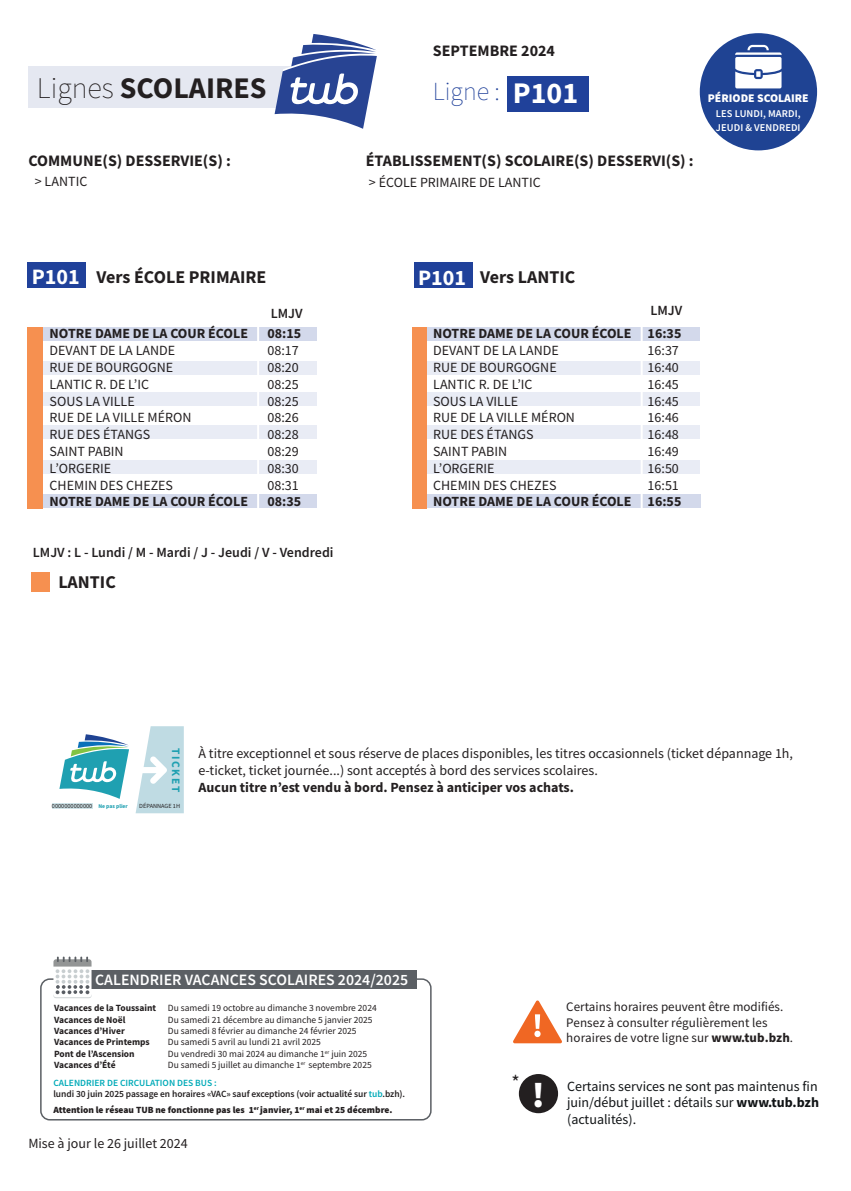
<style>
.page{position:relative;width:851px;height:1191px;background:#fff}
.page>*{position:absolute;margin:0;border:0;box-sizing:border-box;transform-origin:0 0}
.t1{font:900 36px "Source Sans Pro";color:#fff}
.t2{font:700 30px "Source Sans Pro";color:#231f20}
.t3{font:700 30px "Source Sans Pro";color:#fff}
.t4{font:200 26px "Source Sans Pro";color:#20419a}
.t5{font:700 18px "Source Sans Pro";color:#231f20}
.t6{font:700 16px "Source Sans Pro";color:#231f20}
.t7{font:600 15.8px "Source Sans Pro";color:#fff}
.t8{font:14px/16.8px "Source Sans Pro";color:#231f20}
.t9{font:700 14px "Source Sans Pro";color:#231f20}
.t10{font:14px/16.8px "Source Sans Pro";color:#101315;text-align:justify}
.t11{font:600 14px "Source Sans Pro";color:#231f20}
.t12{font:13px/15.6px "Source Sans Pro";color:#231f20}
.t13{font:900 11.8px "Source Sans Pro";color:#fff}
.t14{font:700 11.4px "Source Sans Pro";letter-spacing:.14em;color:#1fa0b1}
.t15{font:600 10.4px/14.4px "Source Sans Pro";letter-spacing:.01em;color:#fff}
.t16{font:9.4px/11.4px "Source Sans Pro";color:#231f20}
.t17{font:600 9.4px/11px "Source Sans Pro";letter-spacing:-.01em;color:#231f20}
.t18{font:900 9.4px "Source Sans Pro";color:#231f20}
.t19{font:700 9.4px "Source Sans Pro";color:#231f20}
.t20{font:6.2px "Source Sans Pro";color:#231f20}
.t21{font:700 5.6px "Source Sans Pro";color:#1fa0b1}
.s1{font-weight:200}
.s2{font-size:22px;color:#fff}
.s3{font-weight:700}
.s4{color:#00aab8}
</style>
<div class="page">
<div style="left:28px;top:66px;width:267px;height:42px;background:#e5e8f1"></div>
<div style="left:699px;top:33px;width:118px;height:117px;background:#1f4393;border-radius:50%"></div>
<svg style="left:735px;top:45px;width:46px;height:43px"></svg>
<svg style="left:513px;top:1000px;width:49px;height:43px"></svg>
<div style="left:519px;top:1074px;width:39px;height:39px;background:#231f20;border-radius:50%"></div>
<svg style="left:274px;top:34px;width:103px;height:94px"></svg>
<div style="left:40px;top:978px;width:391px;height:142px;border:2px solid #5b5f64;border-radius:9px"></div>
<div style="left:90px;top:970px;width:326px;height:18px;background:#5b5f64"></div>
<svg style="left:53px;top:956px;width:38px;height:42px"></svg>
<div style="left:426px;top:327px;width:274px;height:13px;background:#d3d9eb"></div>
<div style="left:426px;top:361px;width:274px;height:13px;background:#e9ecf5"></div>
<div style="left:426px;top:392px;width:274px;height:14px;background:#e9ecf5"></div>
<div style="left:426px;top:425px;width:274px;height:14px;background:#e9ecf5"></div>
<div style="left:425px;top:460px;width:275px;height:13px;background:#e9ecf5"></div>
<div style="left:426px;top:495px;width:274px;height:13px;background:#d3d9eb"></div>
<hr style="left:640px;top:327px;width:2px;height:181px;background:#fff">
<div style="left:43px;top:327px;width:273px;height:13px;background:#d3d9eb"></div>
<div style="left:43px;top:361px;width:273px;height:13px;background:#e9ecf5"></div>
<div style="left:43px;top:392px;width:273px;height:14px;background:#e9ecf5"></div>
<div style="left:43px;top:425px;width:273px;height:14px;background:#e9ecf5"></div>
<div style="left:42px;top:460px;width:274px;height:13px;background:#e9ecf5"></div>
<div style="left:42px;top:495px;width:275px;height:13px;background:#d3d9eb"></div>
<div style="left:507px;top:76px;width:81px;height:35px;background:#20419a"></div>
<div style="left:27px;top:263px;width:59px;height:25px;background:#20419a"></div>
<div style="left:414px;top:263px;width:58px;height:25px;background:#20419a"></div>
<div style="left:32px;top:572px;width:18px;height:19px;background:#f69050"></div>
<svg style="left:59px;top:734px;width:70px;height:65px"></svg>
<svg style="left:136px;top:726px;width:48px;height:87px"></svg>
<div style="left:52px;top:803px;width:41px;height:6px;background:#cfe4e9"></div>
<div style="left:27px;top:327px;width:16px;height:181px;background:#f69050"></div>
<div style="left:412px;top:327px;width:14px;height:181px;background:#f69050"></div>
<hr style="left:257px;top:327px;width:2px;height:181px;background:#fff">
<h2 class="t2" style="left:37px;top:67px;width:231px"><span class="s1">Lignes</span> SCOLAIRES</h2>
<p class="t6" style="left:433px;top:40px;width:124px">SEPTEMBRE 2024</p>
<h2 class="t3" style="left:513px;top:73px;width:67px">P101</h2>
<h3 class="t4" style="left:433px;top:76px;width:68px">Ligne :</h3>
<p class="t6" style="left:28px;top:150px;width:204px">COMMUNE(S) DESSERVIE(S) :</p>
<p class="t6" style="left:366px;top:150px;width:329px">ÉTABLISSEMENT(S) SCOLAIRE(S) DESSERVI(S) :</p>
<p class="t8" style="left:35px;top:173px;width:54px">&gt; LANTIC</p>
<p class="t8" style="left:369px;top:174px;width:173px">&gt; ÉCOLE PRIMAIRE DE LANTIC</p>
<p class="t13" style="left:707px;top:90px;width:102px">PÉRIODE SCOLAIRE</p>
<p class="t15" style="left:715px;top:106px;width:86px">LES LUNDI, MARDI,<br>JEUDI &amp; VENDREDI</p>
<p class="t5" style="left:32px;top:264px;width:236px"><span class="s2">P101</span> Vers ÉCOLE PRIMAIRE</p>
<p class="t5" style="left:418px;top:264px;width:159px"><span class="s2">P101</span> Vers LANTIC</p>
<p class="t11" style="left:271px;top:304px;width:33px">LMJV</p>
<p class="t11" style="left:650px;top:301px;width:33px">LMJV</p>
<p class="t9" style="left:50px;top:324px;width:200px">NOTRE DAME DE LA COUR ÉCOLE</p>
<p class="t8" style="left:50px;top:342px;width:143px">DEVANT DE LA LANDE<br>RUE DE BOURGOGNE<br>LANTIC R. DE L’IC<br>SOUS LA VILLE<br>RUE DE LA VILLE MÉRON<br>RUE DES ÉTANGS<br>SAINT PABIN<br>L’ORGERIE<br>CHEMIN DES CHEZES</p>
<p class="t9" style="left:50px;top:492px;width:200px">NOTRE DAME DE LA COUR ÉCOLE</p>
<p class="t9" style="left:267px;top:324px;width:35px">08:15</p>
<p class="t8" style="left:267px;top:342px;width:33px;text-align:justify">08:17<br>08:20<br>08:25<br>08:25<br>08:26<br>08:28<br>08:29<br>08:30<br>08:31</p>
<p class="t9" style="left:267px;top:492px;width:35px">08:35</p>
<p class="t11" style="left:33px;top:543px;width:302px">LMJV : L - Lundi / M - Mardi / J - Jeudi / V - Vendredi</p>
<p class="t5" style="left:58px;top:570px;width:59px">LANTIC</p>
<p class="t9" style="left:433px;top:324px;width:200px">NOTRE DAME DE LA COUR ÉCOLE</p>
<p class="t8" style="left:433px;top:342px;width:143px">DEVANT DE LA LANDE<br>RUE DE BOURGOGNE<br>LANTIC R. DE L’IC<br>SOUS LA VILLE<br>RUE DE LA VILLE MÉRON<br>RUE DES ÉTANGS<br>SAINT PABIN<br>L’ORGERIE<br>CHEMIN DES CHEZES</p>
<p class="t9" style="left:433px;top:492px;width:200px">NOTRE DAME DE LA COUR ÉCOLE</p>
<p class="t9" style="left:647px;top:324px;width:35px">16:35</p>
<p class="t8" style="left:647px;top:342px;width:33px;text-align:justify">16:37<br>16:40<br>16:45<br>16:45<br>16:46<br>16:48<br>16:49<br>16:50<br>16:51</p>
<p class="t9" style="left:647px;top:492px;width:35px">16:55</p>
<p class="t14" style="left:184px;top:748px;width:45px;rotate:90deg">TICKET</p>
<p class="t21" style="left:98px;top:802px;width:31px">Ne pas plier</p>
<p class="t20" style="left:139px;top:802px;width:42px">DÉPANNAGE 1H</p>
<p class="t20" style="left:52px;top:801px;width:42px">0000000000000</p>
<p class="t8" style="left:198px;top:745px;width:596px">À titre exceptionnel et sous réserve de places disponibles, les titres occasionnels (ticket dépannage 1h, e-ticket, ticket journée...) sont acceptés à bord des services scolaires.</p>
<p class="t9" style="left:198px;top:777px;width:377px">Aucun titre n’est vendu à bord. Pensez à anticiper vos achats.</p>
<p class="t7" style="left:95px;top:969px;width:314px">CALENDRIER VACANCES SCOLAIRES 2024/2025</p>
<p class="t16" style="left:54px;top:1002px;width:324px"><span class="s3">Vacances de la Toussaint</span> Du samedi 19 octobre au dimanche 3 novembre 2024<br><span class="s3">Vacances de Noël</span></p>
<p class="t16" style="left:168px;top:1013px;width:206px">Du samedi 21 décembre au dimanche 5 janvier 2025</p>
<p class="t19" style="left:54px;top:1024px;width:72px">Vacances d’Hiver</p>
<p class="t16" style="left:168px;top:1025px;width:190px">Du samedi 8 février au dimanche 24 février 2025</p>
<p class="t19" style="left:54px;top:1036px;width:97px">Vacances de Printemps</p>
<p class="t16" style="left:168px;top:1036px;width:154px">Du samedi 5 avril au lundi 21 avril 2025</p>
<p class="t19" style="left:54px;top:1047px;width:82px">Pont de l’Ascension</p>
<p class="t16" style="left:168px;top:1047px;width:201px">Du vendredi 30 mai 2024 au dimanche 1<sup>er</sup> juin 2025</p>
<p class="t19" style="left:54px;top:1058px;width:63px">Vacances d’Été</p>
<p class="t16" style="left:168px;top:1059px;width:205px">Du samedi 5 juillet au dimanche 1<sup>er</sup> septembre 2025</p>
<p class="t18" style="left:53px;top:1103px;width:340px">Attention le réseau TUB ne fonctionne pas les 1<sup>er</sup> janvier, 1<sup>er</sup> mai et 25 décembre.</p>
<p class="t17" style="left:53px;top:1076px;width:353px"><span class="s4">CALENDRIER DE CIRCULATION DES BUS :<br></span>lundi 30 juin 2025 passage en horaires «VAC» sauf exceptions (voir actualité sur <span class="s4">tub</span>.bzh).</p>
<p class="t8" style="left:28px;top:1134px;width:161px">Mise à jour le 26 juillet 2024</p>
<p class="t12" style="left:566px;top:999px;width:228px">Certains horaires peuvent être modifiés.<br>Pensez à consulter régulièrement les horaires de votre ligne sur <span class="s3">www.tub.bzh</span>.</p>
<h1 class="t1" style="left:532px;top:1070px;width:14px">!</h1>
<p class="t10" style="left:567px;top:1077px;width:253px">Certains services ne sont pas maintenus fin juin/début juillet : détails sur <span class="s3">www.tub.bzh </span>(actualités).</p>
</div>
